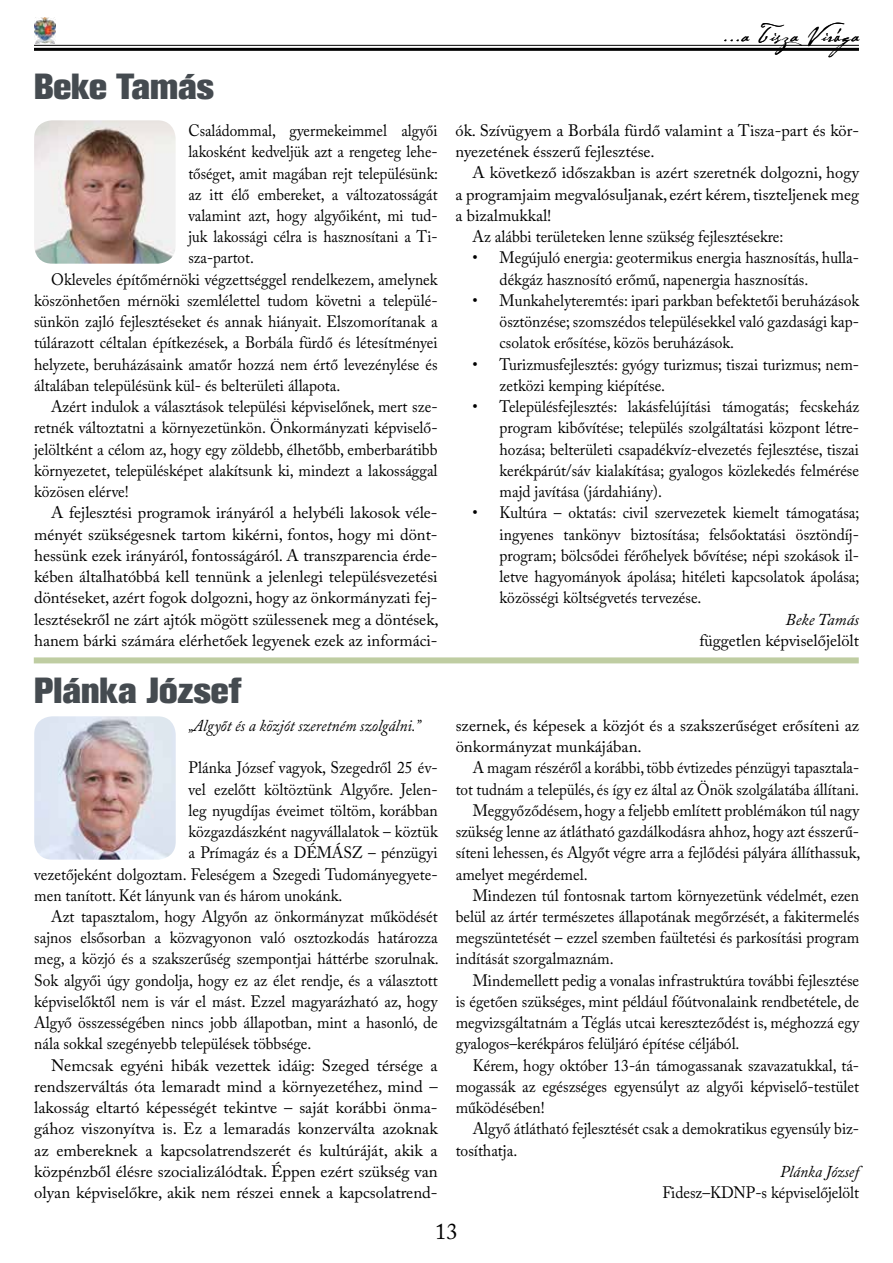
<style>
.page{position:relative;width:893px;height:1263px;background:#fff}
.page>*{position:absolute;margin:0;border:0;box-sizing:border-box;transform-origin:0 0}
.t1{font:800 36px "Akzidenz Grotesk Pro";color:#454b50}
.t2{font:24px "Cezanne";letter-spacing:.04em;color:#000}
.t3{font:22.5px "Adobe Caslon Pro";color:#000}
.t4{font:16.5px/21.3px "Adobe Caslon Pro";color:#000;text-align:justify;scale:.94 1}
.t5{font:16.5px/21.3px "Adobe Caslon Pro";color:#000}
.t6{font:16.5px "Adobe Caslon Pro";color:#000;scale:.92 1}
.t7{font:italic 16.5px "Adobe Caslon Pro";color:#000;scale:.94 1}
.t8{font:italic 16.5px "Adobe Caslon Pro";color:#000}
</style>
<div class="page">
<hr style="left:34px;top:45px;width:825px;height:1px;background:#000">
<hr style="left:34px;top:48px;width:825px;height:3px;background:#000">
<img style="left:34px;top:17px;width:21px;height:26px">
<img style="left:34px;top:120px;width:142px;height:144px">
<div style="left:34px;top:657px;width:825px;height:6px;background:#bfcda2"></div>
<img style="left:34px;top:716px;width:142px;height:144px">
<h1 class="t1" style="left:34px;top:63px;width:181px">Beke Tamás</h1>
<p class="t6" style="left:188px;top:121px;width:272px">Családommal, gyermekeimmel algyői</p>
<p class="t6" style="left:188px;top:142px;width:272px">lakosként kedveljük azt a rengeteg lehe-</p>
<p class="t6" style="left:188px;top:163px;width:273px">tőséget, amit magában rejt településünk:</p>
<p class="t6" style="left:188px;top:184px;width:272px">az itt élő embereket, a változatosságát</p>
<p class="t6" style="left:188px;top:206px;width:272px">valamint azt, hogy algyőiként, mi tud-</p>
<p class="t6" style="left:188px;top:227px;width:272px">juk lakossági célra is hasznosítani a Ti-</p>
<p class="t6" style="left:188px;top:248px;width:73px">sza-partot.</p>
<p class="t4" style="left:51px;top:268px;width:413px">Okleveles építőmérnöki végzettséggel rendelkezem, amelynek</p>
<p class="t4" style="left:34px;top:290px;width:431px">köszönhetően mérnöki szemlélettel tudom követni a települé-</p>
<p class="t4" style="left:34px;top:311px;width:431px">sünkön zajló fejlesztéseket és annak hiányait. Elszomorítanak a</p>
<p class="t4" style="left:34px;top:332px;width:431px">túlárazott céltalan építkezések, a Borbála fürdő és létesítményei</p>
<p class="t4" style="left:34px;top:353px;width:431px">helyzete, beruházásaink amatőr hozzá nem értő levezénylése és</p>
<p class="t4" style="left:34px;top:375px;width:327px">általában településünk kül- és belterületi állapota.</p>
<p class="t4" style="left:51px;top:396px;width:413px">Azért indulok a választások települési képviselőnek, mert sze-</p>
<p class="t4" style="left:34px;top:417px;width:431px">retnék változtatni a környezetünkön. Önkormányzati képviselő-</p>
<p class="t4" style="left:34px;top:438px;width:431px">jelöltként a célom az, hogy egy zöldebb, élhetőbb, emberbarátibb</p>
<p class="t4" style="left:34px;top:459px;width:431px">környezetet, településképet alakítsunk ki, mindezt a lakossággal</p>
<p class="t4" style="left:34px;top:481px;width:102px">közösen elérve!</p>
<p class="t5" style="left:51px;top:502px;width:388px">A fejlesztési programok irányáról a helybéli lakosok véle-</p>
<p class="t5" style="left:34px;top:523px;width:405px">ményét szükségesnek tartom kikérni, fontos, hogy mi dönt-</p>
<p class="t5" style="left:34px;top:544px;width:405px">hessünk ezek irányáról, fontosságáról. A transzparencia érde-</p>
<p class="t5" style="left:34px;top:566px;width:405px">kében általhatóbbá kell tennünk a jelenlegi településvezetési</p>
<p class="t5" style="left:34px;top:587px;width:405px">döntéseket, azért fogok dolgozni, hogy az önkormányzati fej-</p>
<p class="t5" style="left:34px;top:608px;width:406px">lesztésekről ne zárt ajtók mögött szülessenek meg a döntések,</p>
<p class="t5" style="left:34px;top:629px;width:405px">hanem bárki számára elérhetőek legyenek ezek az informáci-</p>
<h1 class="t1" style="left:34px;top:667px;width:209px">Plánka József</h1>
<p class="t7" style="left:188px;top:715px;width:249px">„Algyőt és a közjót szeretném szolgálni.”</p>
<p class="t4" style="left:188px;top:757px;width:267px">Plánka József vagyok, Szegedről 25 év-</p>
<p class="t4" style="left:188px;top:778px;width:267px">vel ezelőtt költöztünk Algyőre. Jelen-</p>
<p class="t4" style="left:188px;top:799px;width:267px">leg nyugdíjas éveimet töltöm, korábban</p>
<p class="t4" style="left:188px;top:821px;width:267px">közgazdászként nagyvállalatok – köztük</p>
<p class="t4" style="left:188px;top:842px;width:267px">a Prímagáz és a DÉMÁSZ – pénzügyi</p>
<p class="t4" style="left:34px;top:863px;width:431px">vezetőjeként dolgoztam. Feleségem a Szegedi Tudományegyete-</p>
<p class="t4" style="left:34px;top:884px;width:329px">men tanított. Két lányunk van és három unokánk.</p>
<p class="t4" style="left:51px;top:906px;width:413px">Azt tapasztalom, hogy Algyőn az önkormányzat működését</p>
<p class="t4" style="left:34px;top:927px;width:431px">sajnos elsősorban a közvagyonon való osztozkodás határozza</p>
<p class="t4" style="left:34px;top:948px;width:432px">meg, a közjó és a szakszerűség szempontjai háttérbe szorulnak.</p>
<p class="t4" style="left:34px;top:969px;width:431px">Sok algyői úgy gondolja, hogy ez az élet rendje, és a választott</p>
<p class="t4" style="left:34px;top:990px;width:431px">képviselőktől nem is vár el mást. Ezzel magyarázható az, hogy</p>
<p class="t4" style="left:34px;top:1012px;width:431px">Algyő összességében nincs jobb állapotban, mint a hasonló, de</p>
<p class="t4" style="left:34px;top:1033px;width:296px">nála sokkal szegényebb települések többsége.</p>
<p class="t5" style="left:51px;top:1054px;width:388px">Nemcsak egyéni hibák vezettek idáig: Szeged térsége a</p>
<p class="t5" style="left:34px;top:1075px;width:405px">rendszerváltás óta lemaradt mind a környezetéhez, mind –</p>
<p class="t5" style="left:34px;top:1097px;width:405px">lakosság eltartó képességét tekintve – saját korábbi önma-</p>
<p class="t5" style="left:34px;top:1118px;width:405px">gához viszonyítva is. Ez a lemaradás konzerválta azoknak</p>
<p class="t5" style="left:34px;top:1139px;width:405px">az embereknek a kapcsolatrendszerét és kultúráját, akik a</p>
<p class="t5" style="left:34px;top:1160px;width:405px">közpénzből élésre szocializálódtak. Éppen ezért szükség van</p>
<p class="t5" style="left:34px;top:1182px;width:405px">olyan képviselőkre, akik nem részei ennek a kapcsolatrend-</p>
<h2 class="t2" style="left:723px;top:19px;width:143px">...a Tisza Virága</h2>
<p class="t5" style="left:456px;top:120px;width:405px">ók. Szívügyem a Borbála fürdő valamint a Tisza-part és kör&shy;nyezetének ésszerű fejlesztése.</p>
<p class="t5" style="left:473px;top:162px;width:388px">A következő időszakban is azért szeretnék dolgozni, hogy</p>
<p class="t5" style="left:456px;top:183px;width:405px">a programjaim megvalósuljanak, ezért kérem, tiszteljenek meg</p>
<p class="t5" style="left:456px;top:205px;width:97px">a bizalmukkal!</p>
<p class="t4" style="left:473px;top:226px;width:332px">Az alábbi területeken lenne szükség fejlesztésekre:</p>
<p class="t4" style="left:500px;top:247px;width:384px;text-indent:-27px">• Megújuló energia: geotermikus energia hasznosítás, hulla&shy;dékgáz hasznosító erőmű, napenergia hasznosítás.</p>
<p class="t4" style="left:500px;top:290px;width:384px;text-indent:-27px">• Munkahelyteremtés: ipari parkban befektetői beruházások ösztönzése; szomszédos településekkel való gazdasági kap&shy;csolatok erősítése, közös beruházások.</p>
<p class="t4" style="left:500px;top:353px;width:384px;text-indent:-27px">• Turizmusfejlesztés: gyógy turizmus; tiszai turizmus; nem&shy;zetközi kemping kiépítése.</p>
<p class="t4" style="left:500px;top:396px;width:384px;text-indent:-27px">• Településfejlesztés: lakásfelújítási támogatás; fecskeház program kibővítése; település szolgáltatási központ létre&shy;hozása; belterületi csapadékvíz-elvezetés fejlesztése, tiszai kerékpárút/sáv kialakítása; gyalogos közlekedés felmérése majd javítása (járdahiány).</p>
<p class="t4" style="left:500px;top:502px;width:384px;text-indent:-27px">• Kultúra – oktatás: civil szervezetek kiemelt támogatása; ingyenes tankönyv biztosítása; felsőoktatási ösztöndíj&shy;program; bölcsődei férőhelyek bővítése; népi szokások il&shy;letve hagyományok ápolása; hitéleti kapcsolatok ápolása; közösségi költségvetés tervezése.</p>
<p class="t8" style="left:786px;top:609px;width:75px">Beke Tamás</p>
<p class="t5" style="left:699px;top:629px;width:161px">független képviselőjelölt</p>
<p class="t5" style="left:456px;top:714px;width:405px">szernek, és képesek a közjót és a szakszerűséget erősíteni az önkormányzat munkájában.</p>
<p class="t6" style="left:473px;top:758px;width:422px">A magam részéről a korábbi, több évtizedes pénzügyi tapasztala-</p>
<p class="t6" style="left:456px;top:779px;width:440px">tot tudnám a település, és így ez által az Önök szolgálatába állítani.</p>
<p class="t4" style="left:473px;top:799px;width:413px">Meggyőződésem, hogy a feljebb említett problémákon túl nagy</p>
<p class="t4" style="left:456px;top:821px;width:431px">szükség lenne az átlátható gazdálkodásra ahhoz, hogy azt ésszerű-</p>
<p class="t4" style="left:456px;top:842px;width:432px">síteni lehessen, és Algyőt végre arra a fejlődési pályára állíthassuk,</p>
<p class="t4" style="left:456px;top:863px;width:142px">amelyet megérdemel.</p>
<p class="t4" style="left:473px;top:884px;width:413px">Mindezen túl fontosnak tartom környezetünk védelmét, ezen</p>
<p class="t4" style="left:456px;top:906px;width:431px">belül az ártér természetes állapotának megőrzését, a fakitermelés</p>
<p class="t4" style="left:456px;top:927px;width:431px">megszüntetését – ezzel szemben faültetési és parkosítási program</p>
<p class="t4" style="left:456px;top:948px;width:170px">indítását szorgalmaznám.</p>
<p class="t4" style="left:473px;top:969px;width:413px">Mindemellett pedig a vonalas infrastruktúra további fejlesztése</p>
<p class="t4" style="left:456px;top:990px;width:431px">is égetően szükséges, mint például főútvonalaink rendbetétele, de</p>
<p class="t4" style="left:456px;top:1012px;width:431px">megvizsgáltatnám a Téglás utcai kereszteződést is, méghozzá egy</p>
<p class="t4" style="left:456px;top:1033px;width:303px">gyalogos–kerékpáros felüljáró építése céljából.</p>
<p class="t4" style="left:473px;top:1054px;width:413px">Kérem, hogy október 13-án támogassanak szavazatukkal, tá-</p>
<p class="t4" style="left:456px;top:1075px;width:431px">mogassák az egészséges egyensúlyt az algyői képviselő-testület</p>
<p class="t4" style="left:456px;top:1097px;width:96px">működésében!</p>
<p class="t4" style="left:473px;top:1118px;width:413px">Algyő átlátható fejlesztését csak a demokratikus egyensúly biz-</p>
<p class="t4" style="left:456px;top:1139px;width:67px">tosíthatja.</p>
<p class="t7" style="left:780px;top:1161px;width:85px">Plánka József</p>
<p class="t4" style="left:663px;top:1182px;width:211px">Fidesz–KDNP-s képviselőjelölt</p>
<h3 class="t3" style="left:435px;top:1218px;width:24px">13</h3>
</div>
